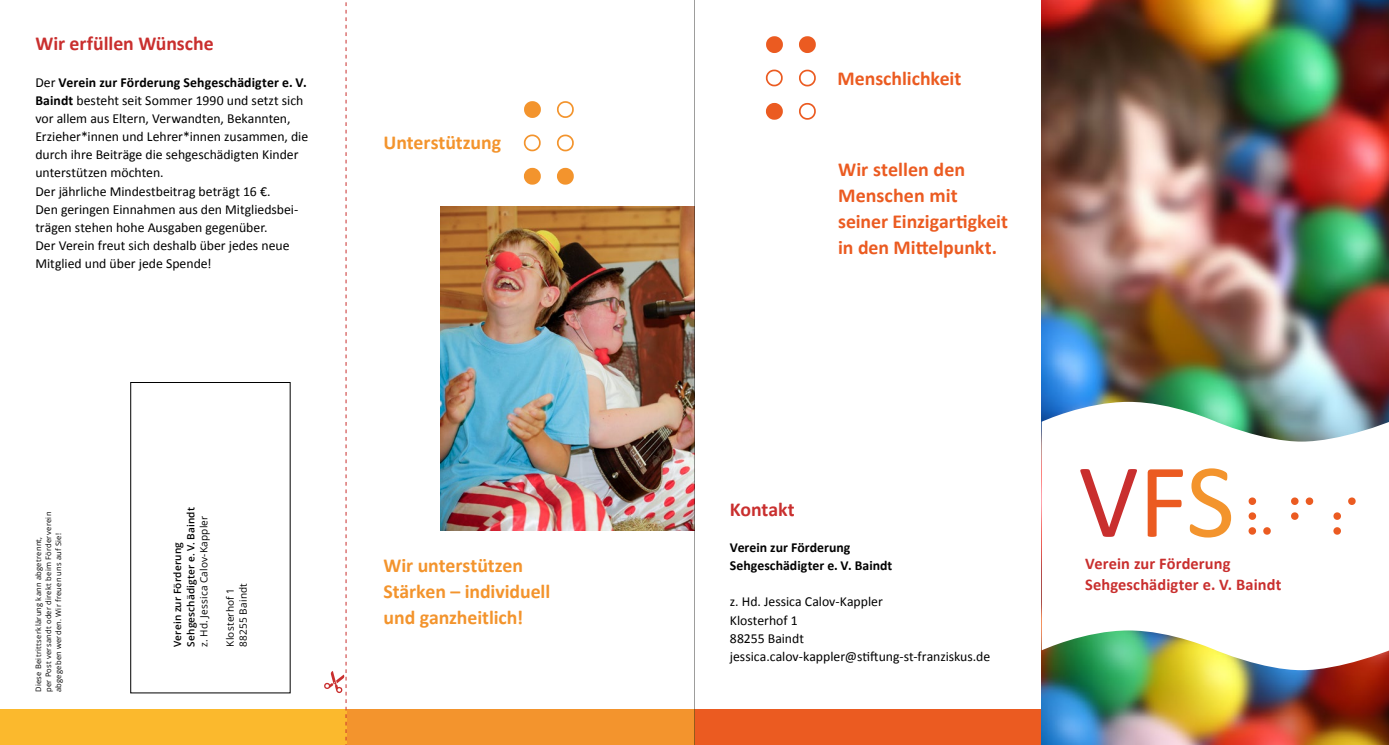
<style>
.page{position:relative;width:1389px;height:745px;background:#fff}
.page>*{position:absolute;margin:0;border:0;box-sizing:border-box;transform-origin:0 0}
.t1{font:139.25px "Apple Braille Outline 6 Dot";color:#eb5b21}
.t2{font:139.25px "Apple Braille Outline 6 Dot";color:#f3942d}
.t3{font:62px "Apple Braille";color:#eb5b21}
.t4{font:700 19.75px/26.1px "Calibri";color:#eb5b21}
.t5{font:700 19.75px/26.1px "Calibri";letter-spacing:-.005em;color:#f3942d}
.t6{font:700 19.75px "Calibri";letter-spacing:-.005em;color:#c92f2e}
.t7{font:700 16.38px/20.6px "Calibri";letter-spacing:.005em;color:#c92f2e}
.t8{font:13.75px/18.1px "Calibri";color:#000}
.t9{font:700 13.75px/18.1px "Calibri";color:#000}
.t10{font:10px/13.1px "Open Sans";letter-spacing:.015em;color:#000}
.t11{font:600 10px/13.1px "Open Sans";letter-spacing:.015em;color:#000}
.t12{font:7.5px/10px "Open Sans";letter-spacing:.035em;color:#000}
.s1{font-weight:700}
.s2{font-family:"Calibri";font-size:106.25px;color:#c92f2e}
.s3{font-family:"Calibri";font-size:106.25px}
.s4{font-family:"Calibri";font-size:106.25px;color:#f3942d}
</style>
<div class="page">
<div style="left:0;top:709px;width:347px;height:35px;background:#fbb92d"></div>
<svg style="left:324px;top:2px;width:23px;height:739px"></svg>
<div style="left:694px;top:709px;width:348px;height:35px;background:#eb5b21"></div>
<div style="left:347px;top:709px;width:347px;height:35px;background:#f3942d"></div>
<img style="left:441px;top:206px;width:253px;height:324px">
<hr style="left:694px;top:0;width:1px;height:744px;background:#9d9d9c">
<img style="left:1042px;top:0;width:347px;height:744px">
<svg style="left:1042px;top:401px;width:347px;height:268px"></svg>
<h3 class="t6" style="left:35px;top:31px;width:180px">Wir erfüllen Wünsche</h3>
<p class="t8" style="left:35px;top:73px;width:274px">Der <span class="s1">Verein zur Förderung Sehgeschädigter e. V.<br>Baindt</span> besteht seit Sommer 1990 und setzt sich vor allem aus Eltern, Verwandten, Bekannten, Erzieher*innen und Lehrer*innen zusammen, die durch ihre Beiträge die sehgeschädigten Kinder unterstützen möchten.<br>Der jährliche Mindestbeitrag beträgt 16 €.<br>Den geringen Einnahmen aus den Mitgliedsbei&shy;trägen stehen hohe Ausgaben gegenüber.<br>Der Verein freut sich deshalb über jedes neue Mitglied und über jede Spende!</p>
<h3 class="t5" style="left:384px;top:129px;width:119px">Unterstützung</h3>
<h1 class="t2" style="left:501px;top:100px;width:97px">⠥</h1>
<p class="t12" style="left:33px;top:691px;width:182px;rotate:-90deg">Diese Beitrittserklärung kann abgetrennt,<br>per Post versandt oder direkt beim Förderverein abgegeben werden. Wir freuen uns auf Sie!</p>
<p class="t11" style="left:171px;top:646px;width:141px;rotate:-90deg">Verein zur Förderung<br>Sehgeschädigter e. V. Baindt</p>
<p class="t10" style="left:197px;top:646px;width:132px;rotate:-90deg">z. Hd. Jessica Calov-Kappler</p>
<p class="t10" style="left:223px;top:646px;width:65px;rotate:-90deg">Klosterhof 1<br>88255 Baindt</p>
<h3 class="t5" style="left:384px;top:552px;width:168px">Wir unterstützen<br>Stärken – individuell und ganzheitlich!</h3>
<h1 class="t1" style="left:743px;top:35px;width:97px">⠍</h1>
<h3 class="t4" style="left:838px;top:65px;width:125px">Menschlichkeit</h3>
<h3 class="t4" style="left:838px;top:156px;width:171px">Wir stellen den<br>Menschen mit seiner Einzigartigkeit in den Mittelpunkt.</h3>
<h3 class="t6" style="left:730px;top:496px;width:66px">Kontakt</h3>
<p class="t9" style="left:730px;top:538px;width:164px">Verein zur Förderung<br>Sehgeschädigter e. V. Baindt</p>
<p class="t8" style="left:730px;top:592px;width:262px">z. Hd. Jessica Calov-Kappler<br>Klosterhof 1<br>88255 Baindt jessica.calov-kappler@stiftung-st-franziskus.de</p>
<h2 class="t3" style="left:1079px;top:497px;width:289px"><span class="s2">V</span><span class="s3">F</span><span class="s4">S</span>⠧⠋⠎</h2>
<p class="t7" style="left:1085px;top:553px;width:198px">Verein zur Förderung<br>Sehgeschädigter e. V. Baindt</p>
</div>
